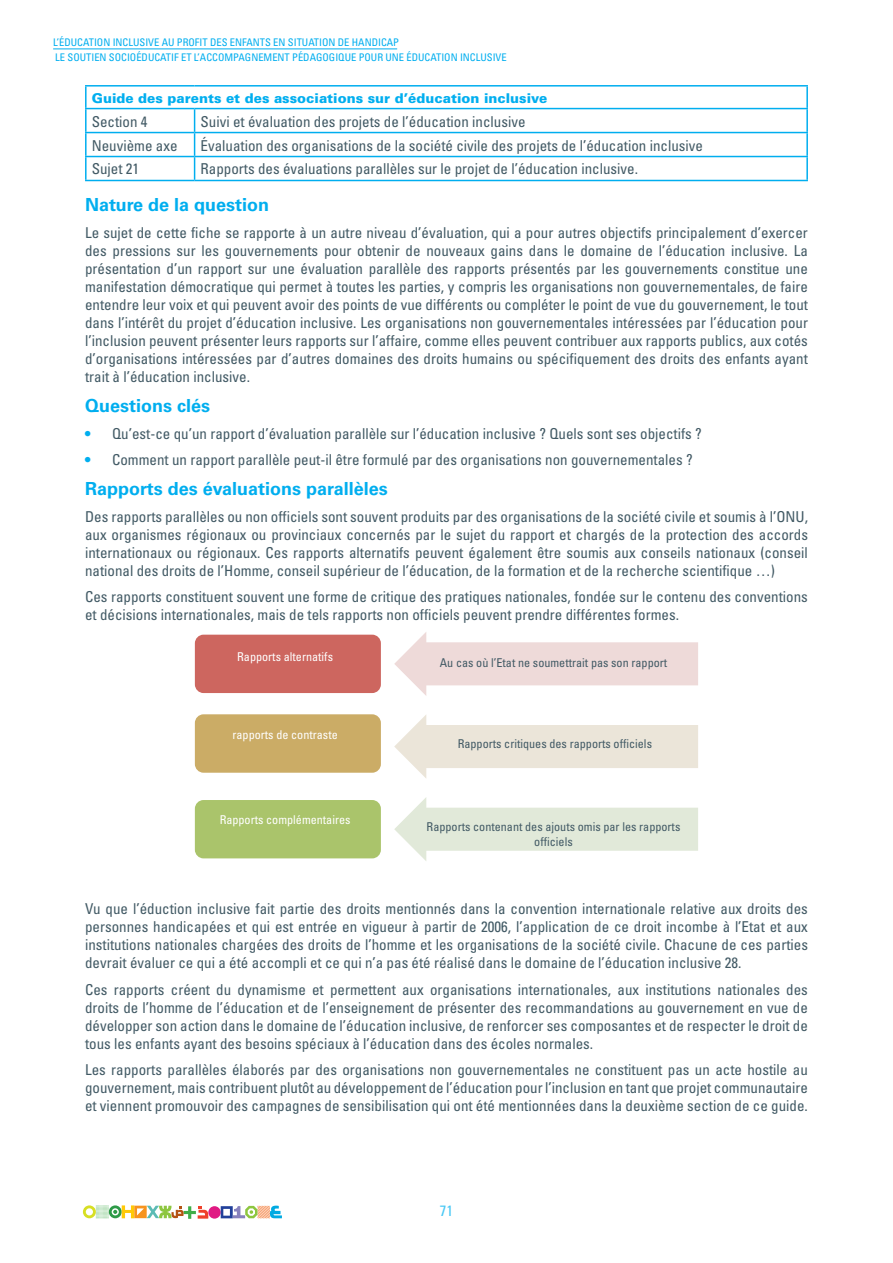
<style>
.page{position:relative;width:893px;height:1263px;background:#fff}
.page>*{position:absolute;margin:0;border:0;box-sizing:border-box;transform-origin:0 0}
.t1{font:700 18px "Univers";color:#00aeef}
.t2{font:condensed 15px/18px "Univers";color:#425a65;text-align:justify}
.t3{font:condensed 15px "Univers";color:#49c8f5}
.t4{font:900 13.5px "Univers";color:#00aeef}
.t5{font:condensed 12.15px/14.5px "Univers";color:#425a65;text-align:center}
.t6{font:condensed 12.15px "Univers";color:#fff}
.t7{font:condensed 10.5px "Univers";color:#00aeef}
.s1{font-weight:700;font-stretch:normal;color:#00aeef}
</style>
<div class="page">
<div style="left:208px;top:1206px;width:13px;height:12px;background:#e01a83;border-radius:50%"></div>
<svg style="left:221px;top:1205px;width:61px;height:13px"></svg>
<svg style="left:83px;top:1205px;width:125px;height:14px"></svg>
<hr style="left:53px;top:49px;width:344px;height:1px;background:#00aeef">
<hr style="left:85px;top:85px;width:110px;height:2px;background:#00aeef">
<hr style="left:85px;top:87px;width:2px;height:21px;background:#00aeef">
<hr style="left:195px;top:85px;width:613px;height:2px;background:#00aeef">
<hr style="left:806px;top:87px;width:2px;height:21px;background:#00aeef">
<hr style="left:85px;top:108px;width:110px;height:1px;background:#00aeef">
<hr style="left:85px;top:109px;width:2px;height:23px;background:#00aeef">
<hr style="left:195px;top:108px;width:613px;height:1px;background:#00aeef">
<hr style="left:806px;top:109px;width:2px;height:23px;background:#00aeef">
<hr style="left:85px;top:132px;width:110px;height:1px;background:#00aeef">
<hr style="left:85px;top:133px;width:2px;height:23px;background:#00aeef">
<hr style="left:195px;top:132px;width:613px;height:1px;background:#00aeef">
<hr style="left:806px;top:133px;width:2px;height:23px;background:#00aeef">
<hr style="left:85px;top:156px;width:110px;height:1px;background:#00aeef">
<hr style="left:85px;top:157px;width:2px;height:23px;background:#00aeef">
<hr style="left:195px;top:156px;width:613px;height:1px;background:#00aeef">
<svg style="left:194px;top:109px;width:1px;height:71px"></svg>
<hr style="left:806px;top:157px;width:2px;height:23px;background:#00aeef">
<hr style="left:85px;top:180px;width:110px;height:1px;background:#00aeef">
<hr style="left:195px;top:180px;width:613px;height:1px;background:#00aeef">
<svg style="left:394px;top:632px;width:304px;height:64px"></svg>
<svg style="left:394px;top:715px;width:304px;height:63px"></svg>
<svg style="left:394px;top:797px;width:304px;height:64px"></svg>
<div style="left:195px;top:635px;width:186px;height:58px;background:#cd665f;border-radius:9px"></div>
<div style="left:195px;top:714px;width:186px;height:59px;background:#cbac66;border-radius:9px"></div>
<div style="left:195px;top:800px;width:186px;height:58px;background:#aac46b;border-radius:9px"></div>
<p class="t7" style="left:53px;top:35px;width:347px">L’éducation inclusive au profit des enfants en situation dE handicap</p>
<p class="t7" style="left:55px;top:50px;width:19px">Le soutien</p>
<p class="t7" style="left:109px;top:50px;width:7px">socioéducatif</p>
<p class="t7" style="left:181px;top:50px;width:27px">et l’accompagnement</p>
<p class="t7" style="left:292px;top:50px;width:7px">pédagogique</p>
<p class="t7" style="left:359px;top:50px;width:7px">pour</p>
<p class="t7" style="left:386px;top:50px;width:7px">une</p>
<p class="t7" style="left:407px;top:50px;width:7px">éducation</p>
<p class="t7" style="left:460px;top:50px;width:7px">inclusive</p>
<p class="t4" style="left:92px;top:89px;width:457px">Guide des parents et des associations sur d’éducation inclusive</p>
<p class="t2" style="left:92px;top:112px;width:57px">Section 4</p>
<p class="t2" style="left:201px;top:112px;width:326px">Suivi et évaluation des projets de l’éducation inclusive</p>
<p class="t2" style="left:92px;top:136px;width:87px">Neuvième axe</p>
<p class="t2" style="left:201px;top:136px;width:504px">Évaluation des organisations de la société civile des projets de l’éducation inclusive</p>
<p class="t2" style="left:92px;top:160px;width:49px">Sujet 21</p>
<p class="t2" style="left:201px;top:160px;width:439px">Rapports des évaluations parallèles sur le projet de l’éducation inclusive.</p>
<p class="t1" style="left:85px;top:194px;width:186px">Nature de la question</p>
<p class="t2" style="left:85px;top:223px;width:724px">Le sujet de cette fiche se rapporte à un autre niveau d’évaluation, qui a pour autres objectifs principalement d’exercer des pressions sur les gouvernements pour obtenir de nouveaux gains dans le domaine de l’éducation inclusive. La présentation d’un rapport sur une évaluation parallèle des rapports présentés par les gouvernements constitue une manifestation démocratique qui permet à toutes les parties, y compris les organisations non gouvernementales, de faire entendre leur voix et qui peuvent avoir des points de vue différents ou compléter le point de vue du gouvernement, le tout dans l’intérêt du projet d’éducation inclusive. Les organisations non gouvernementales intéressées par l’éducation pour l’inclusion peuvent présenter leurs rapports sur l’affaire, comme elles peuvent contribuer aux rapports publics, aux cotés d’organisations intéressées par d’autres domaines des droits humains ou spécifiquement des droits des enfants ayant trait à l’éducation inclusive.</p>
<p class="t1" style="left:85px;top:395px;width:127px">Questions clés</p>
<p class="t2" style="left:85px;top:424px;width:618px"><span class="s1">•</span> Qu’est-ce qu’un rapport d’évaluation parallèle sur l’éducation inclusive ? Quels sont ses objectifs ?</p>
<p class="t2" style="left:85px;top:450px;width:609px"><span class="s1">•</span> Comment un rapport parallèle peut-il être formulé par des organisations non gouvernementales ?</p>
<p class="t1" style="left:85px;top:478px;width:304px">Rapports des évaluations parallèles</p>
<p class="t2" style="left:85px;top:507px;width:724px">Des rapports parallèles ou non officiels sont souvent produits par des organisations de la société civile et soumis à l’ONU, aux organismes régionaux ou provinciaux concernés par le sujet du rapport et chargés de la protection des accords internationaux ou régionaux. Ces rapports alternatifs peuvent également être soumis aux conseils nationaux (conseil national des droits de l’Homme, conseil supérieur de l’éducation, de la formation et de la recherche scientifique …)</p>
<p class="t2" style="left:85px;top:588px;width:724px">Ces rapports constituent souvent une forme de critique des pratiques nationales, fondée sur le contenu des conventions et décisions internationales, mais de tels rapports non officiels peuvent prendre différentes formes.</p>
<p class="t6" style="left:237px;top:649px;width:97px">Rapports alternatifs</p>
<p class="t5" style="left:440px;top:655px;width:229px">Au cas où l’Etat ne soumettrait pas son rapport</p>
<p class="t6" style="left:232px;top:727px;width:107px">rapports de contraste</p>
<p class="t6" style="left:220px;top:812px;width:132px">Rapports complémentaires</p>
<p class="t5" style="left:458px;top:736px;width:196px">Rapports critiques des rapports officiels</p>
<p class="t5" style="left:427px;top:819px;width:255px">Rapports contenant des ajouts omis par les rapports officiels</p>
<p class="t2" style="left:85px;top:900px;width:724px">Vu que l’éduction inclusive fait partie des droits mentionnés dans la convention internationale relative aux droits des personnes handicapées et qui est entrée en vigueur à partir de 2006, l’application de ce droit incombe à l’Etat et aux institutions nationales chargées des droits de l’homme et les organisations de la société civile. Chacune de ces parties devrait évaluer ce qui a été accompli et ce qui n’a pas été réalisé dans le domaine de l’éducation inclusive 28.</p>
<p class="t2" style="left:85px;top:980px;width:724px">Ces rapports créent du dynamisme et permettent aux organisations internationales, aux institutions nationales des droits de l’homme de l’éducation et de l’enseignement de présenter des recommandations au gouvernement en vue de développer son action dans le domaine de l’éducation inclusive, de renforcer ses composantes et de respecter le droit de tous les enfants ayant des besoins spéciaux à l’éducation dans des écoles normales.</p>
<p class="t2" style="left:85px;top:1061px;width:724px">Les rapports parallèles élaborés par des organisations non gouvernementales ne constituent pas un acte hostile au gouvernement, mais contribuent plutôt au développement de l’éducation pour l’inclusion en tant que projet communautaire et viennent promouvoir des campagnes de sensibilisation qui ont été mentionnées dans la deuxième section de ce guide.</p>
<p class="t3" style="left:440px;top:1201px;width:15px">71</p>
</div>
